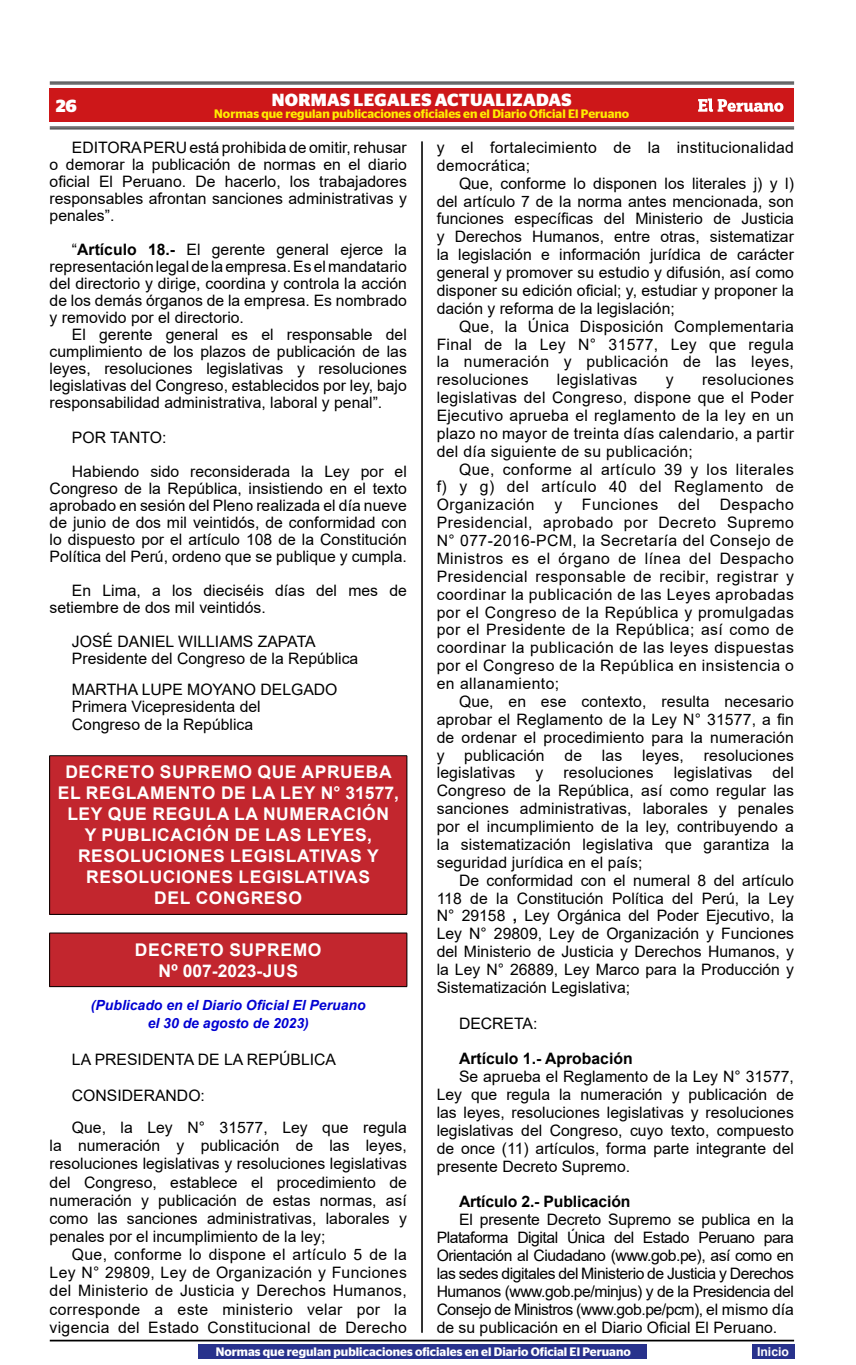
<style>
.page{position:relative;width:856px;height:1365px;background:#fff}
.page>*{position:absolute;margin:0;border:0;box-sizing:border-box;transform-origin:0 0}
.t1{font:700 17.5px/21px "Arial";letter-spacing:.035em;color:#fff;text-align:center}
.t2{font:700 17.5px "Stag Sans";letter-spacing:.02em;color:#fff}
.t3{font:15.75px/17.8px "Arial";color:#000;text-align:justify}
.t4{font:15.75px/17.8px "Arial";letter-spacing:.02em;color:#000}
.t5{font:700 15.75px "Arial";letter-spacing:-.01em;color:#000}
.t6{font:italic 700 14px/18.2px "Arial";color:#0000d2;text-align:center}
.t7{font:600 12.25px "Stag Sans";color:#ffed00}
.t8{font:600 12.25px "Stag Sans";color:#fff}
.t9{font:700 12.25px "Arial";color:#fff}
.s1{font-weight:700}
</style>
<div class="page">
<hr style="left:50px;top:1339px;width:744px;height:2px;background:#000">
<div style="left:50px;top:88px;width:744px;height:34px;background:#cd1719"></div>
<hr style="left:50px;top:82px;width:744px;height:1px;background:#000">
<hr style="left:50px;top:84px;width:744px;height:1px;background:#000">
<hr style="left:50px;top:127px;width:744px;height:1px;background:#000">
<hr style="left:50px;top:128px;width:744px;height:1px;background:#000">
<svg style="left:698px;top:98px;width:85px;height:14px"></svg>
<hr style="left:421px;top:141px;width:1px;height:1191px;background:#000">
<div style="left:752px;top:1343px;width:42px;height:15px;background:#28328c"></div>
<div style="left:198px;top:1343px;width:448px;height:15px;background:#28328c"></div>
<hr style="left:422px;top:141px;width:1px;height:1191px;background:#000">
<div style="left:50px;top:755px;width:357px;height:159px;background:#c2262e"></div>
<hr style="left:49px;top:755px;width:358px;height:1px;background:#000">
<hr style="left:49px;top:755px;width:1px;height:159px;background:#000">
<hr style="left:406px;top:755px;width:1px;height:159px;background:#000">
<hr style="left:49px;top:914px;width:358px;height:1px;background:#000">
<div style="left:50px;top:932px;width:357px;height:54px;background:#c2262e"></div>
<hr style="left:49px;top:932px;width:358px;height:1px;background:#000">
<hr style="left:49px;top:933px;width:1px;height:53px;background:#000">
<hr style="left:406px;top:933px;width:1px;height:53px;background:#000">
<hr style="left:49px;top:986px;width:358px;height:1px;background:#000">
<p class="t2" style="left:56px;top:96px;width:23px">26</p>
<p class="t2" style="left:272px;top:90px;width:301px">NORMAS LEGALES ACTUALIZADAS</p>
<p class="t7" style="left:214px;top:107px;width:416px">Normas que regulan publicaciones oficiales en el Diario Oficial El Peruano</p>
<p class="t3" style="left:50px;top:139px;width:359px;line-height:17px;text-indent:22px">EDITORA PERU está prohibida de omitir, rehusar o demorar la publicación de normas en el diario oficial El Peruano. De hacerlo, los trabajadores responsables afrontan sanciones administrativas y penales”.</p>
<p class="t3" style="left:50px;top:241px;width:359px;line-height:17px;text-indent:22px">“<span class="s1">Artículo 18.-</span> El gerente general ejerce la representación legal de la empresa. Es el mandatario del directorio y dirige, coordina y controla la acción de los demás órganos de la empresa. Es nombrado y removido por el directorio.</p>
<p class="t3" style="left:50px;top:326px;width:359px;line-height:17px;text-indent:22px">El gerente general es el responsable del cumplimiento de los plazos de publicación de las leyes, resoluciones legislativas y resoluciones legislativas del Congreso, establecidos por ley, bajo responsabilidad administrativa, laboral y penal”.</p>
<p class="t3" style="left:72px;top:420px;width:336px;line-height:34.1px">POR TANTO:<br>Habiendo sido reconsiderada la Ley por el</p>
<p class="t3" style="left:50px;top:479px;width:359px;line-height:17px">Congreso de la República, insistiendo en el texto aprobado en sesión del Pleno realizada el día nueve de junio de dos mil veintidós, de conformidad con lo dispuesto por el artículo 108 de la Constitución Política del Perú, ordeno que se publique y cumpla.</p>
<p class="t3" style="left:50px;top:581px;width:359px;line-height:17px;text-indent:22px">En Lima, a los dieciséis días del mes de setiembre de dos mil veintidós.</p>
<p class="t3" style="left:72px;top:632px;width:288px;line-height:17px">JOSÉ DANIEL WILLIAMS ZAPATA<br>Presidente del Congreso de la República</p>
<p class="t3" style="left:72px;top:680px;width:267px;text-align:left">MARTHA LUPE MOYANO DELGADO<br>Primera Vicepresidenta del<br>Congreso de la República</p>
<p class="t1" style="left:58px;top:761px;width:343px">DECRETO SUPREMO QUE APRUEBA<br>EL REGLAMENTO DE LA LEY N° 31577,<br>LEY QUE REGULA LA NUMERACIÓN<br>Y PUBLICACIÓN DE LAS LEYES,<br>RESOLUCIONES LEGISLATIVAS Y<br>RESOLUCIONES LEGISLATIVAS<br>DEL CONGRESO</p>
<p class="t1" style="left:135px;top:939px;width:188px">DECRETO SUPREMO<br>Nº 007-2023-JUS</p>
<p class="t6" style="left:91px;top:996px;width:276px">(Publicado en el Diario Oficial El Peruano el 30 de agosto de 2023)</p>
<p class="t3" style="left:72px;top:1050px;width:266px">LA PRESIDENTA DE LA REPÚBLICA</p>
<p class="t3" style="left:72px;top:1079px;width:336px;line-height:32.2px">CONSIDERANDO:<br>Que, la Ley N° 31577, Ley que regula</p>
<p class="t3" style="left:50px;top:1136px;width:359px">la numeración y publicación de las leyes, resoluciones legislativas y resoluciones legislativas del Congreso, establece el procedimiento de numeración y publicación de estas normas, así como las sanciones administrativas, laborales y penales por el incumplimiento de la ley;</p>
<p class="t3" style="left:50px;top:1245px;width:359px;text-indent:22px">Que, conforme lo dispone el artículo 5 de la Ley N° 29809, Ley de Organización y Funciones del Ministerio de Justicia y Derechos Humanos, corresponde a este ministerio velar por la vigencia del Estado Constitucional de Derecho</p>
<p class="t4" style="left:437px;top:138px;width:359px">y el fortalecimiento de la institucionalidad democrática;</p>
<p class="t3" style="left:437px;top:174px;width:359px;text-indent:22px">Que, conforme lo disponen los literales j) y l) del artículo 7 de la norma antes mencionada, son funciones específicas del Ministerio de Justicia y Derechos Humanos, entre otras, sistematizar la legislación e información jurídica de carácter general y promover su estudio y difusión, así como disponer su edición oficial; y, estudiar y proponer la dación y reforma de la legislación;</p>
<p class="t3" style="left:437px;top:317px;width:359px;text-indent:22px">Que, la Única Disposición Complementaria Final de la Ley N° 31577, Ley que regula la numeración y publicación de las leyes, resoluciones</p>
<p class="t3" style="left:437px;top:370px;width:359px;text-indent:265px">resoluciones legislativas del Congreso, dispone que el Poder Ejecutivo aprueba el reglamento de la ley en un plazo no mayor de treinta días calendario, a partir del día siguiente de su publicación;</p>
<p class="t3" style="left:437px;top:460px;width:359px;text-indent:22px">Que, conforme al artículo 39 y los literales f) y g) del artículo 40 del Reglamento de Organización y Funciones del Despacho Presidencial, aprobado por Decreto Supremo N° 077-2016-PCM, la Secretaría del Consejo de Ministros es el órgano de línea del Despacho Presidencial responsable de recibir, registrar y coordinar la publicación de las Leyes aprobadas por el Congreso de la República y promulgadas por el Presidente de la República; así como de coordinar la publicación de las leyes dispuestas por el Congreso de la República en insistencia o en allanamiento;</p>
<p class="t3" style="left:437px;top:692px;width:359px;text-indent:22px">Que, en ese contexto, resulta necesario aprobar el Reglamento de la Ley N° 31577, a fin de ordenar el procedimiento para la numeración y</p>
<p class="t4" style="left:557px;top:370px;width:82px">legislativas</p>
<p class="t3" style="left:666px;top:370px;width:9px">y</p>
<p class="t3" style="left:464px;top:746px;width:82px">publicación</p>
<p class="t3" style="left:564px;top:746px;width:19px">de</p>
<p class="t3" style="left:602px;top:746px;width:22px">las</p>
<p class="t3" style="left:642px;top:746px;width:43px">leyes,</p>
<p class="t3" style="left:704px;top:746px;width:92px">resoluciones</p>
<p class="t3" style="left:437px;top:763px;width:80px">legislativas</p>
<p class="t3" style="left:535px;top:763px;width:9px">y</p>
<p class="t3" style="left:563px;top:763px;width:92px">resoluciones</p>
<p class="t3" style="left:674px;top:763px;width:80px">legislativas</p>
<p class="t3" style="left:437px;top:763px;width:359px;text-indent:336px">del Congreso de la República, así como regular las sanciones administrativas, laborales y penales por el incumplimiento de la ley, contribuyendo a la sistematización legislativa que garantiza la seguridad jurídica en el país;</p>
<p class="t3" style="left:437px;top:871px;width:359px;text-indent:22px">De conformidad con el numeral 8 del artículo 118 de la Constitución Política del Perú, la Ley N° 29158 <span class="s1">,</span> Ley Orgánica del Poder Ejecutivo, la Ley N° 29809, Ley de Organización y Funciones del Ministerio de Justicia y Derechos Humanos, y la Ley N° 26889, Ley Marco para la Producción y Sistematización Legislativa;</p>
<p class="t3" style="left:459px;top:1013px;width:80px">DECRETA:</p>
<p class="t5" style="left:459px;top:1047px;width:175px">Artículo 1.- Aprobación</p>
<p class="t3" style="left:437px;top:1067px;width:359px;text-indent:22px">Se aprueba el Reglamento de la Ley N° 31577, Ley que regula la numeración y publicación de las leyes, resoluciones legislativas y resoluciones legislativas del Congreso, cuyo texto, compuesto de once (11) artículos, forma parte integrante del presente Decreto Supremo.</p>
<p class="t5" style="left:459px;top:1190px;width:173px">Artículo 2.- Publicación</p>
<p class="t3" style="left:437px;top:1210px;width:359px;text-indent:22px">El presente Decreto Supremo se publica en la Plataforma Digital Única del Estado Peruano para Orientación al Ciudadano (www.gob.pe), así como en las sedes digitales del Ministerio de Justicia y Derechos Humanos (www.gob.pe/minjus) y de la Presidencia del Consejo de Ministros (www.gob.pe/pcm), el mismo día de su publicación en el Diario Oficial El Peruano.</p>
<p class="t8" style="left:216px;top:1344px;width:416px">Normas que regulan publicaciones oficiales en el Diario Oficial El Peruano</p>
<p class="t9" style="left:757px;top:1342px;width:33px">Inicio</p>
</div>
